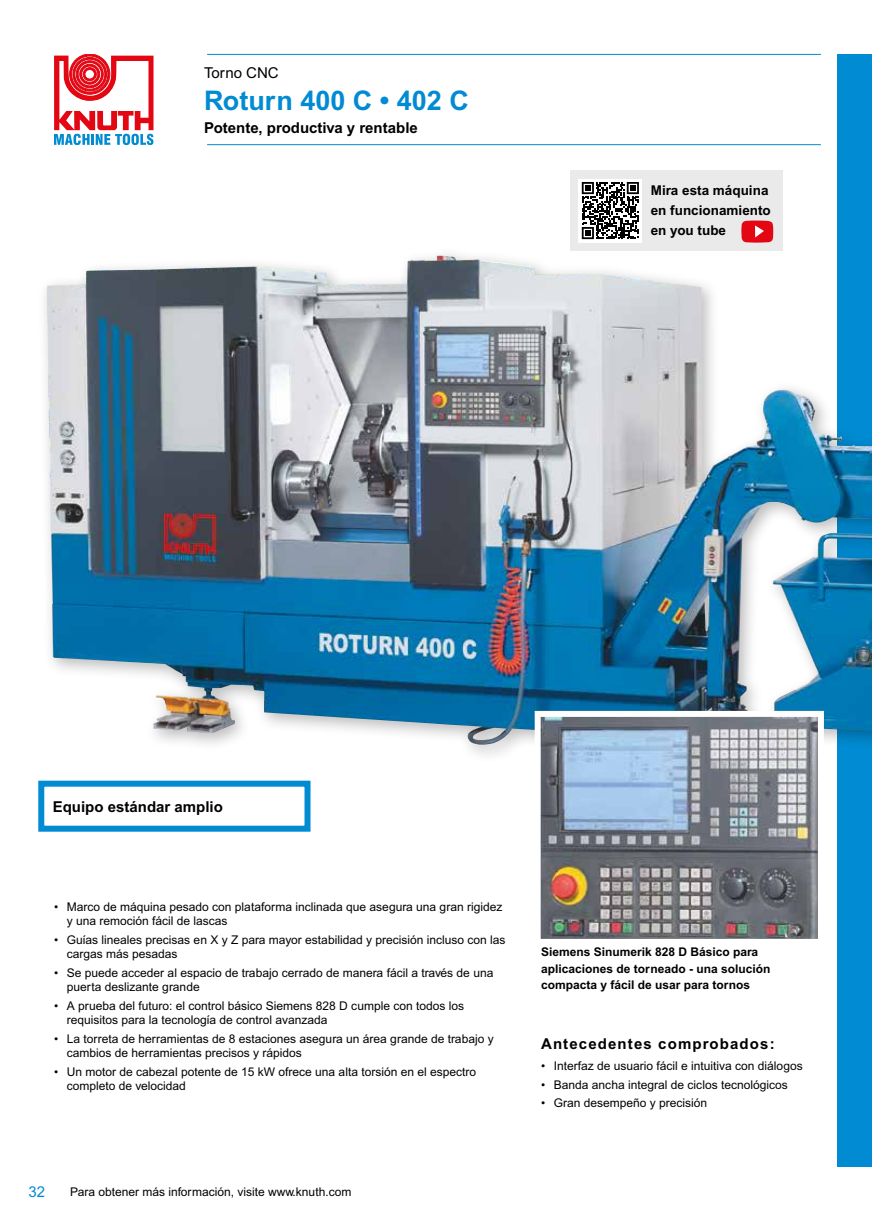
<style>
.page{position:relative;width:872px;height:1221px;background:#fff}
.page>*{position:absolute;margin:0;border:0;box-sizing:border-box;transform-origin:0 0}
.t1{font:700 27px "Arial MT Pro";color:#008bd2}
.t2{font:700 15px "Arial MT Pro";color:#000}
.t3{font:700 15px "Arial MT Pro";letter-spacing:.075em;color:#000}
.t4{font:15px "Arial MT Pro";color:#000}
.t5{font:15px "Arial MT Pro";color:#008bd2}
.t6{font:700 13.5px/20.2px "Arial MT Pro";color:#000}
.t7{font:12px/14.4px "Arial MT Pro";color:#000}
.t8{font:700 12px/16.5px "Arial MT Pro";color:#000}
</style>
<div class="page">
<div style="left:838px;top:54px;width:34px;height:1112px;background:#008bd2"></div>
<div style="left:36px;top:247px;width:836px;height:538px;background:#000;opacity:.26"></div>
<img style="left:46px;top:256px;width:666px;height:489px">
<svg style="left:54px;top:54px;width:99px;height:91px"></svg>
<div style="left:38px;top:780px;width:272px;height:51px;background:#fff;border:6px solid #008bd2"></div>
<img style="left:541px;top:718px;width:276px;height:219px">
<div style="left:534px;top:711px;width:290px;height:233px;border:6px solid #fff"></div>
<div style="left:570px;top:170px;width:212px;height:81px;background:#eaeaeb"></div>
<svg style="left:741px;top:220px;width:32px;height:23px"></svg>
<hr style="left:207px;top:54px;width:614px;height:1px;background:#008bd2">
<hr style="left:207px;top:144px;width:614px;height:1px;background:#008bd2">
<div style="left:578px;top:179px;width:64px;height:63px;background:#fff"></div>
<svg style="left:582px;top:182px;width:57px;height:57px"></svg>
<p class="t4" style="left:204px;top:64px;width:76px">Torno CNC</p>
<h1 class="t1" style="left:204px;top:84px;width:266px">Roturn 400 C • 402 C</h1>
<p class="t2" style="left:204px;top:119px;width:215px">Potente, productiva y rentable</p>
<p class="t6" style="left:651px;top:180px;width:122px">Mira esta máquina en funcionamiento en you tube</p>
<p class="t2" style="left:53px;top:797px;width:172px">Equipo estándar amplio</p>
<p class="t7" style="left:67px;top:899px;width:437px;text-indent:-13px">• Marco de máquina pesado con plataforma inclinada que asegura una gran rigidez y una remoción fácil de lascas</p>
<p class="t7" style="left:67px;top:932px;width:440px;text-indent:-13px">• Guías lineales precisas en X y Z para mayor estabilidad y precisión incluso con las cargas más pesadas</p>
<p class="t7" style="left:67px;top:965px;width:428px;text-indent:-13px">• Se puede acceder al espacio de trabajo cerrado de manera fácil a través de una puerta deslizante grande</p>
<p class="t7" style="left:67px;top:998px;width:399px;text-indent:-13px">• A prueba del futuro: el control básico Siemens 828 D cumple con todos los requisitos para la tecnología de control avanzada</p>
<p class="t7" style="left:67px;top:1032px;width:428px;text-indent:-13px">• La torreta de herramientas de 8 estaciones asegura un área grande de trabajo y cambios de herramientas precisos y rápidos</p>
<p class="t7" style="left:67px;top:1065px;width:411px;text-indent:-13px">• Un motor de cabezal potente de 15 kW ofrece una alta torsión en el espectro completo de velocidad</p>
<p class="t5" style="left:28px;top:1182px;width:18px">32</p>
<p class="t7" style="left:70px;top:1184px;width:283px">Para obtener más información, visite www.knuth.com</p>
<p class="t8" style="left:541px;top:944px;width:231px">Siemens Sinumerik 828 D Básico para aplicaciones de torneado - una solución compacta y fácil de usar para tornos</p>
<p class="t3" style="left:541px;top:1034px;width:235px">Antecedentes comprobados:</p>
<p class="t7" style="left:541px;top:1059px;width:263px">• Interfaz de usuario fácil e intuitiva con diálogos</p>
<p class="t7" style="left:541px;top:1077px;width:248px">• Banda ancha integral de ciclos tecnológicos</p>
<p class="t7" style="left:541px;top:1096px;width:168px">• Gran desempeño y precisión</p>
</div>
